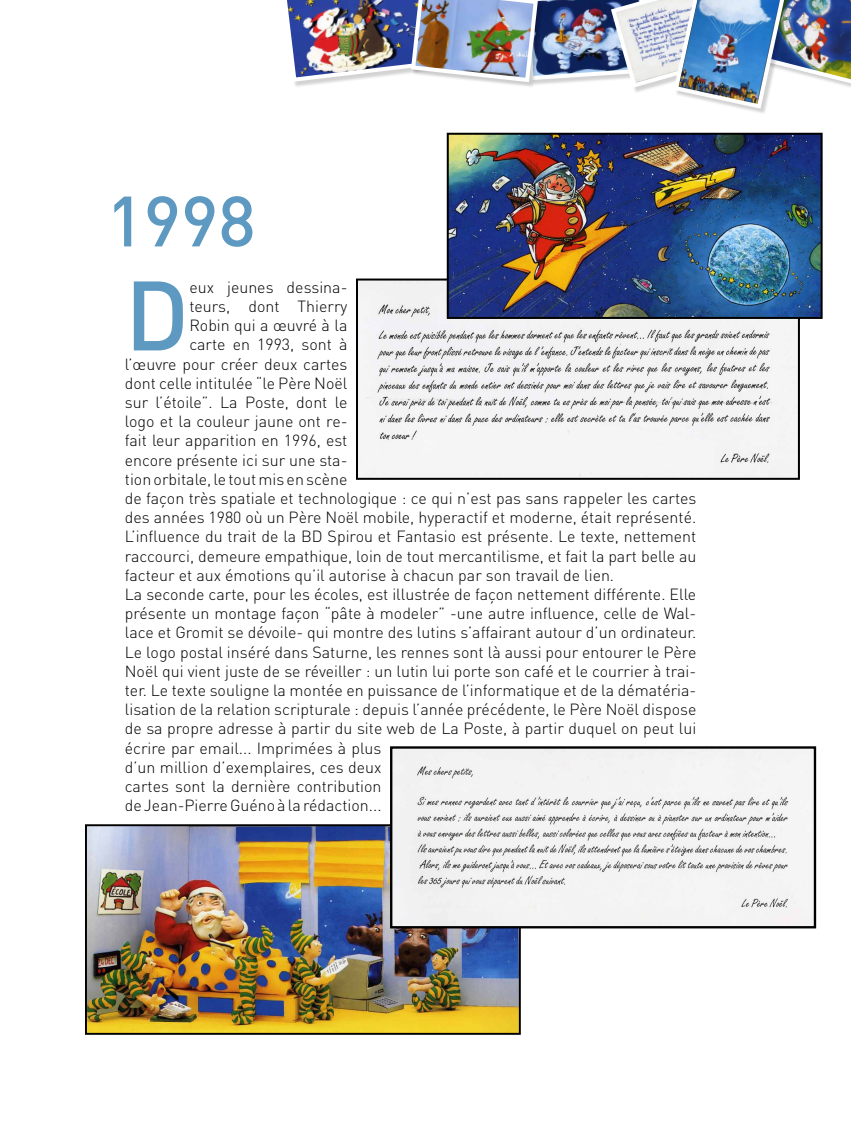
<style>
.page{position:relative;width:851px;height:1134px;background:#fff}
.page>*{position:absolute;margin:0;border:0;box-sizing:border-box;transform-origin:0 0}
.t1{font:500 96.9px "DIN";color:#5d99c1}
.t2{font:500 70px "DIN";color:#5d99c1}
.t3{font:300 16px "DIN";color:#000}
</style>
<div class="page">
<img style="left:287px;top:0;width:563px;height:111px">
<img style="left:88px;top:827px;width:429px;height:205px">
<div style="left:85px;top:824px;width:435px;height:211px;border:2px solid #000"></div>
<img style="left:393px;top:749px;width:420px;height:176px">
<div style="left:390px;top:746px;width:426px;height:182px;border:2px solid #000"></div>
<img style="left:359px;top:282px;width:437px;height:195px">
<div style="left:356px;top:279px;width:443px;height:201px;border:2px solid #000"></div>
<img style="left:449px;top:136px;width:370px;height:180px">
<div style="left:446px;top:133px;width:376px;height:186px;border:2px solid #000"></div>
<h2 class="t2" style="left:106px;top:176px;width:151px">1998</h2>
<h1 class="t1" style="left:125px;top:254px;width:66px">D</h1>
<p class="t3" style="left:189px;top:277px;width:159px">eux jeunes dessina-</p>
<p class="t3" style="left:189px;top:296px;width:160px">teurs, dont Thierry</p>
<p class="t3" style="left:189px;top:316px;width:159px">Robin qui a œuvré à la</p>
<p class="t3" style="left:189px;top:335px;width:159px">carte en 1993, sont à</p>
<p class="t3" style="left:125px;top:354px;width:224px">l’œuvre pour créer deux cartes</p>
<p class="t3" style="left:125px;top:373px;width:224px">dont celle intitulée “le Père Noël</p>
<p class="t3" style="left:125px;top:392px;width:224px">sur l’étoile”. La Poste, dont le</p>
<p class="t3" style="left:125px;top:412px;width:224px">logo et la couleur jaune ont re-</p>
<p class="t3" style="left:125px;top:431px;width:224px">fait leur apparition en 1996, est</p>
<p class="t3" style="left:125px;top:450px;width:224px">encore présente ici sur une sta-</p>
<p class="t3" style="left:125px;top:469px;width:224px">tion orbitale, le tout mis en scène</p>
<p class="t3" style="left:125px;top:488px;width:573px">de façon très spatiale et technologique : ce qui n’est pas sans rappeler les cartes</p>
<p class="t3" style="left:125px;top:508px;width:573px">des années 1980 où un Père Noël mobile, hyperactif et moderne, était représenté.</p>
<p class="t3" style="left:125px;top:527px;width:573px">L’influence du trait de la BD Spirou et Fantasio est présente. Le texte, nettement</p>
<p class="t3" style="left:125px;top:546px;width:573px">raccourci, demeure empathique, loin de tout mercantilisme, et fait la part belle au</p>
<p class="t3" style="left:125px;top:565px;width:491px">facteur et aux émotions qu’il autorise à chacun par son travail de lien.</p>
<p class="t3" style="left:125px;top:584px;width:573px">La seconde carte, pour les écoles, est illustrée de façon nettement différente. Elle</p>
<p class="t3" style="left:125px;top:604px;width:573px">présente un montage façon “pâte à modeler” -une autre influence, celle de Wal-</p>
<p class="t3" style="left:125px;top:623px;width:573px">lace et Gromit se dévoile- qui montre des lutins s’affairant autour d’un ordinateur.</p>
<p class="t3" style="left:125px;top:642px;width:573px">Le logo postal inséré dans Saturne, les rennes sont là aussi pour entourer le Père</p>
<p class="t3" style="left:125px;top:661px;width:573px">Noël qui vient juste de se réveiller : un lutin lui porte son café et le courrier à trai-</p>
<p class="t3" style="left:125px;top:680px;width:573px">ter. Le texte souligne la montée en puissance de l’informatique et de la dématéria-</p>
<p class="t3" style="left:125px;top:700px;width:573px">lisation de la relation scripturale : depuis l’année précédente, le Père Noël dispose</p>
<p class="t3" style="left:125px;top:719px;width:573px">de sa propre adresse à partir du site web de La Poste, à partir duquel on peut lui</p>
<p class="t3" style="left:125px;top:738px;width:258px">écrire par email... Imprimées à plus</p>
<p class="t3" style="left:125px;top:757px;width:258px">d’un million d’exemplaires, ces deux</p>
<p class="t3" style="left:125px;top:776px;width:258px">cartes sont la dernière contribution</p>
<p class="t3" style="left:125px;top:796px;width:258px">de Jean-Pierre Guéno à la rédaction...</p>
</div>
